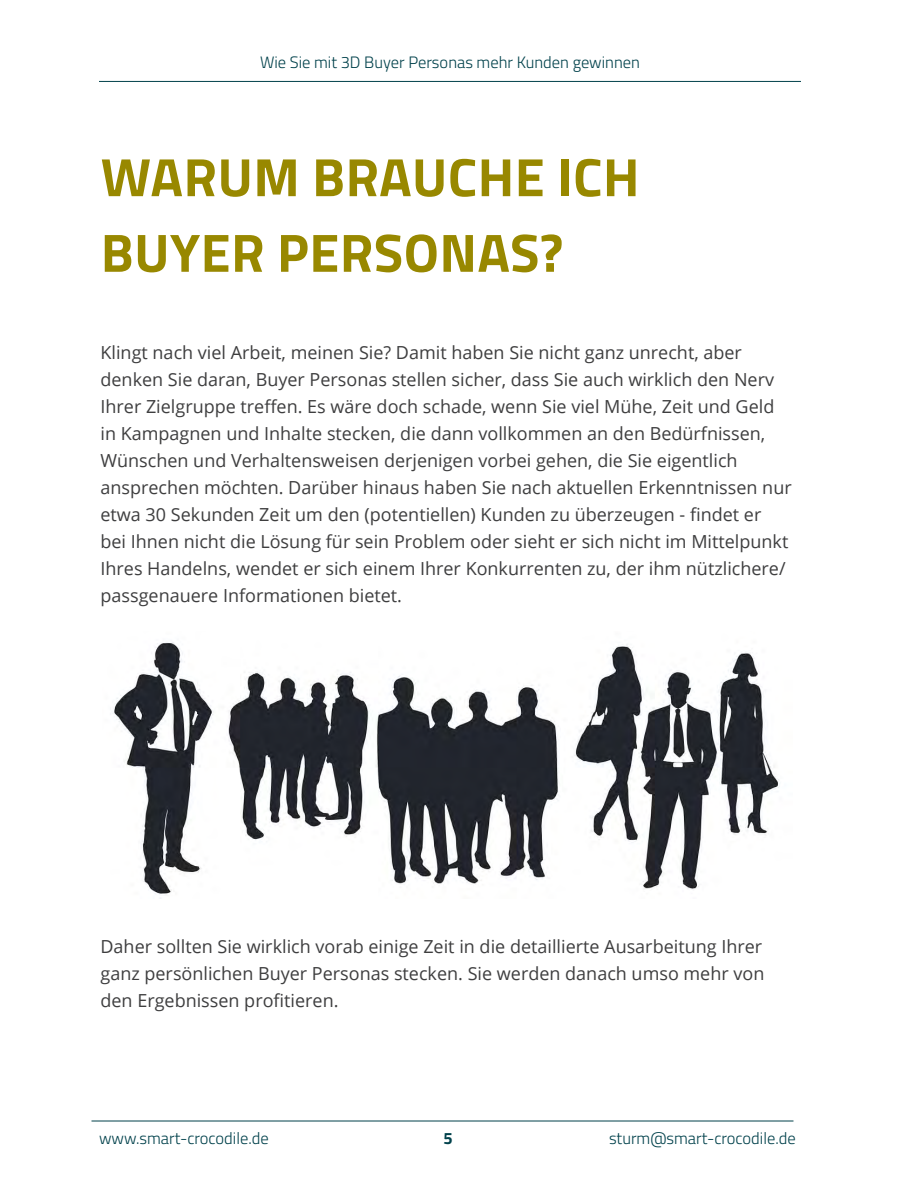
<style>
.page{position:relative;width:900px;height:1200px;background:#fff}
.page>*{position:absolute;margin:0;border:0;box-sizing:border-box;transform-origin:0 0}
.Title_1{font:700 54px/75.6px "Titillium Web";letter-spacing:.01em;color:#988800}
.t1{font:18px/27px "Open Sans";color:#3e3e3f}
.t2{font:300 16.5px "Titillium Web";color:#00414b}
.t3{font:700 16.5px "Titillium Web";color:#00414b}
</style>
<div class="page">
<hr style="left:92px;top:1121px;width:701px;height:1px;background:#00414b">
<hr style="left:99px;top:81px;width:702px;height:1px;background:#00414b">
<img style="left:114px;top:642px;width:666px;height:257px">
<p class="t2" style="left:260px;top:50px;width:381px">Wie Sie mit 3D Buyer Personas mehr Kunden gewinnen</p>
<p class="Title_1" style="left:101px;top:137px;width:540px">WARUM BRAUCHE ICH<br>BUYER PERSONAS?</p>
<p class="t1" style="left:100px;top:338px;width:693px">Klingt nach viel Arbeit, meinen Sie? Damit haben Sie nicht ganz unrecht, aber denken Sie daran, Buyer Personas stellen sicher, dass Sie auch wirklich den Nerv Ihrer Zielgruppe treffen. Es wäre doch schade, wenn Sie viel Mühe, Zeit und Geld in Kampagnen und Inhalte stecken, die dann vollkommen an den Bedürfnissen, Wünschen und Verhaltensweisen derjenigen vorbei gehen, die Sie eigentlich ansprechen möchten. Darüber hinaus haben Sie nach aktuellen Erkenntnissen nur etwa 30 Sekunden Zeit um den (potentiellen) Kunden zu überzeugen - findet er<br>bei Ihnen nicht die Lösung für sein Problem oder sieht er sich nicht im Mittelpunkt Ihres Handelns, wendet er sich einem Ihrer Konkurrenten zu, der ihm nützlichere/ passgenauere Informationen bietet.</p>
<p class="t1" style="left:100px;top:932px;width:665px">Daher sollten Sie wirklich vorab einige Zeit in die detaillierte Ausarbeitung Ihrer ganz persönlichen Buyer Personas stecken. Sie werden danach umso mehr von den Ergebnissen profitieren.</p>
<p class="t2" style="left:99px;top:1127px;width:171px">www.smart-crocodile.de</p>
<p class="t3" style="left:443px;top:1126px;width:11px">5</p>
<p class="t2" style="left:609px;top:1127px;width:188px">sturm@smart-crocodile.de</p>
</div>
